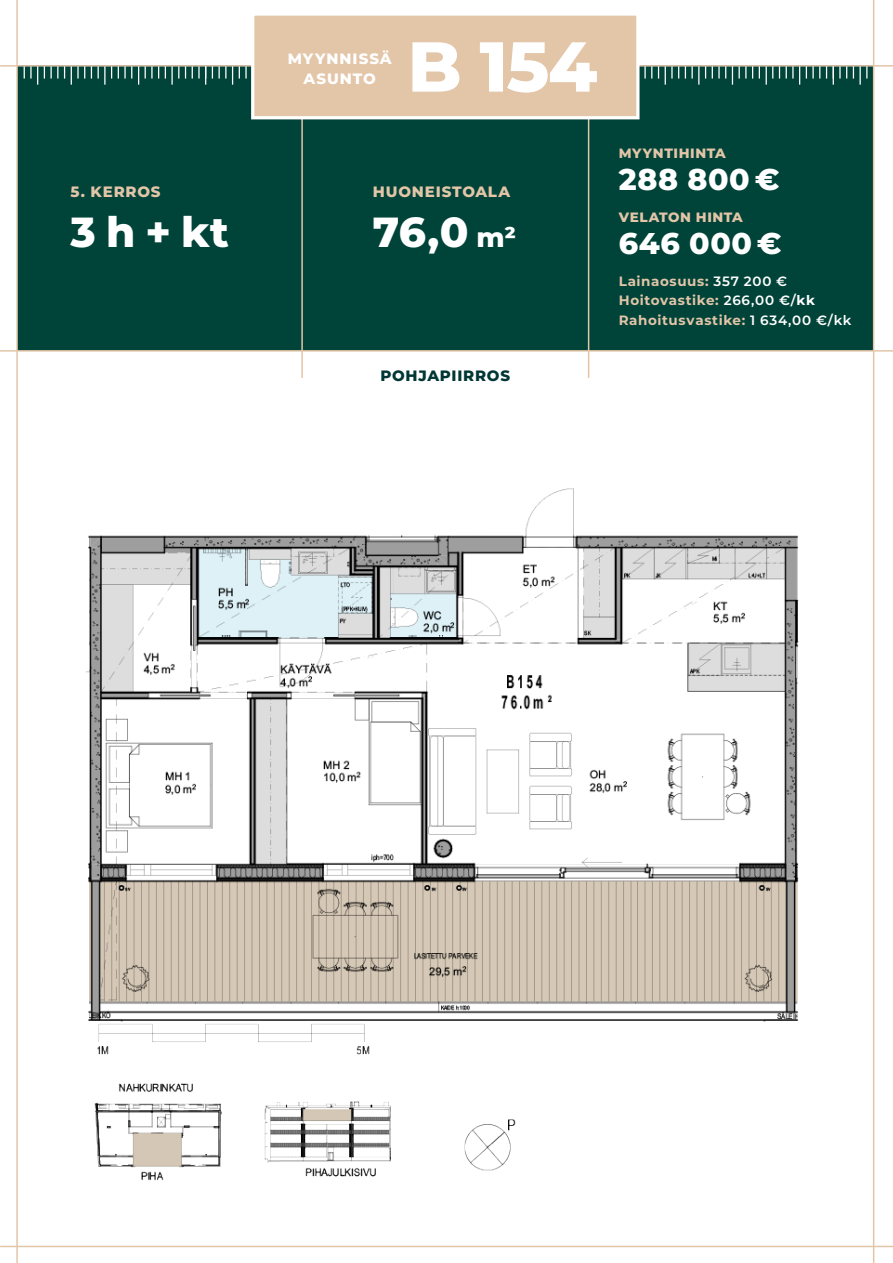
<style>
.page{position:relative;width:893px;height:1263px;background:#fff}
.page>*{position:absolute;margin:0;border:0;box-sizing:border-box;transform-origin:0 0}
.t1{font:800 70.5px "Montserrat";color:#fff}
.t2{font:800 42px "Montserrat";color:#fff}
.t3{font:800 30px "Montserrat";letter-spacing:.02em;color:#fff}
.t4{font:800 15px "Montserrat";letter-spacing:.055em;color:#e3c5a8}
.t5{font:800 15px "Montserrat";letter-spacing:.065em;color:#fff}
.t6{font:800 15px "Montserrat";letter-spacing:.05em;color:#003734}
.t7{font:700 13.5px "Montserrat";letter-spacing:.045em;color:#e3c5a8}
.t8{font:800 13.5px "Montserrat";letter-spacing:.05em;color:#e3c5a8}
.s1{font-size:27px}
.s2{font-weight:600;color:#fff}
.s3{color:#fff}
</style>
<div class="page">
<div style="left:17px;top:66px;width:857px;height:285px;background:#004439"></div>
<hr style="left:16px;top:0;width:2px;height:1263px;background:#e3c5a8">
<hr style="left:301px;top:45px;width:2px;height:333px;background:#e3c5a8">
<hr style="left:588px;top:45px;width:1px;height:333px;background:#e3c5a8">
<hr style="left:873px;top:0;width:1px;height:1263px;background:#e3c5a8">
<hr style="left:0;top:65px;width:893px;height:2px;background:#e3c5a8">
<hr style="left:0;top:350px;width:893px;height:2px;background:#e3c5a8">
<hr style="left:0;top:1246px;width:893px;height:1px;background:#e3c5a8">
<svg style="left:24px;top:66px;width:14px;height:19px"></svg>
<svg style="left:44px;top:66px;width:14px;height:13px"></svg>
<svg style="left:64px;top:66px;width:1px;height:13px"></svg>
<svg style="left:71px;top:66px;width:14px;height:19px"></svg>
<svg style="left:91px;top:66px;width:1px;height:13px"></svg>
<svg style="left:98px;top:66px;width:14px;height:19px"></svg>
<svg style="left:118px;top:66px;width:14px;height:13px"></svg>
<svg style="left:145px;top:66px;width:14px;height:13px"></svg>
<svg style="left:165px;top:66px;width:14px;height:19px"></svg>
<svg style="left:185px;top:66px;width:1px;height:13px"></svg>
<svg style="left:192px;top:66px;width:14px;height:19px"></svg>
<svg style="left:212px;top:66px;width:14px;height:13px"></svg>
<svg style="left:232px;top:66px;width:1px;height:19px"></svg>
<svg style="left:239px;top:66px;width:12px;height:13px"></svg>
<svg style="left:138px;top:66px;width:1px;height:19px"></svg>
<svg style="left:644px;top:66px;width:8px;height:13px"></svg>
<svg style="left:658px;top:66px;width:1px;height:13px"></svg>
<svg style="left:665px;top:66px;width:14px;height:19px"></svg>
<svg style="left:685px;top:66px;width:14px;height:19px"></svg>
<svg style="left:705px;top:66px;width:1px;height:13px"></svg>
<svg style="left:712px;top:66px;width:14px;height:13px"></svg>
<svg style="left:732px;top:66px;width:14px;height:19px"></svg>
<svg style="left:752px;top:66px;width:1px;height:13px"></svg>
<svg style="left:759px;top:66px;width:1px;height:13px"></svg>
<svg style="left:779px;top:66px;width:1px;height:13px"></svg>
<svg style="left:786px;top:66px;width:14px;height:19px"></svg>
<svg style="left:806px;top:66px;width:14px;height:13px"></svg>
<svg style="left:826px;top:66px;width:1px;height:13px"></svg>
<svg style="left:833px;top:66px;width:14px;height:19px"></svg>
<svg style="left:853px;top:66px;width:14px;height:19px"></svg>
<svg style="left:766px;top:66px;width:7px;height:19px"></svg>
<div style="left:253px;top:14px;width:385px;height:104px;background:#e3c5a8"></div>
<div style="left:251px;top:12px;width:388px;height:107px;border:3px solid #fff"></div>
<img style="left:86px;top:488px;width:713px;height:692px">
<p class="t4" style="left:71px;top:180px;width:92px">5. KERROS</p>
<p class="t2" style="left:71px;top:201px;width:160px">3 h + kt</p>
<p class="t5" style="left:288px;top:48px;width:106px">MYYNNISSÄ</p>
<p class="t5" style="left:304px;top:67px;width:74px">ASUNTO</p>
<p class="t1" style="left:407px;top:15px;width:191px">B 154</p>
<p class="t4" style="left:373px;top:180px;width:139px">HUONEISTOALA</p>
<p class="t2" style="left:373px;top:201px;width:145px">76,0 <span class="s1">m2</span></p>
<p class="t6" style="left:380px;top:364px;width:131px">POHJAPIIRROS</p>
<p class="t8" style="left:619px;top:143px;width:108px">MYYNTIHINTA</p>
<p class="t3" style="left:619px;top:157px;width:162px">288 800 €</p>
<p class="t8" style="left:619px;top:207px;width:126px">VELATON HINTA</p>
<p class="t3" style="left:619px;top:222px;width:165px">646 000 €</p>
<p class="t7" style="left:619px;top:271px;width:170px">Lainaosuus: <span class="s2">357 200 €</span></p>
<p class="t7" style="left:619px;top:291px;width:198px">Hoitovastike: <span class="s2">266,00 €/</span><span class="s3">kk</span></p>
<p class="t7" style="left:619px;top:310px;width:234px">Rahoitusvastike: <span class="s2">1 634,00 €/kk</span></p>
</div>
